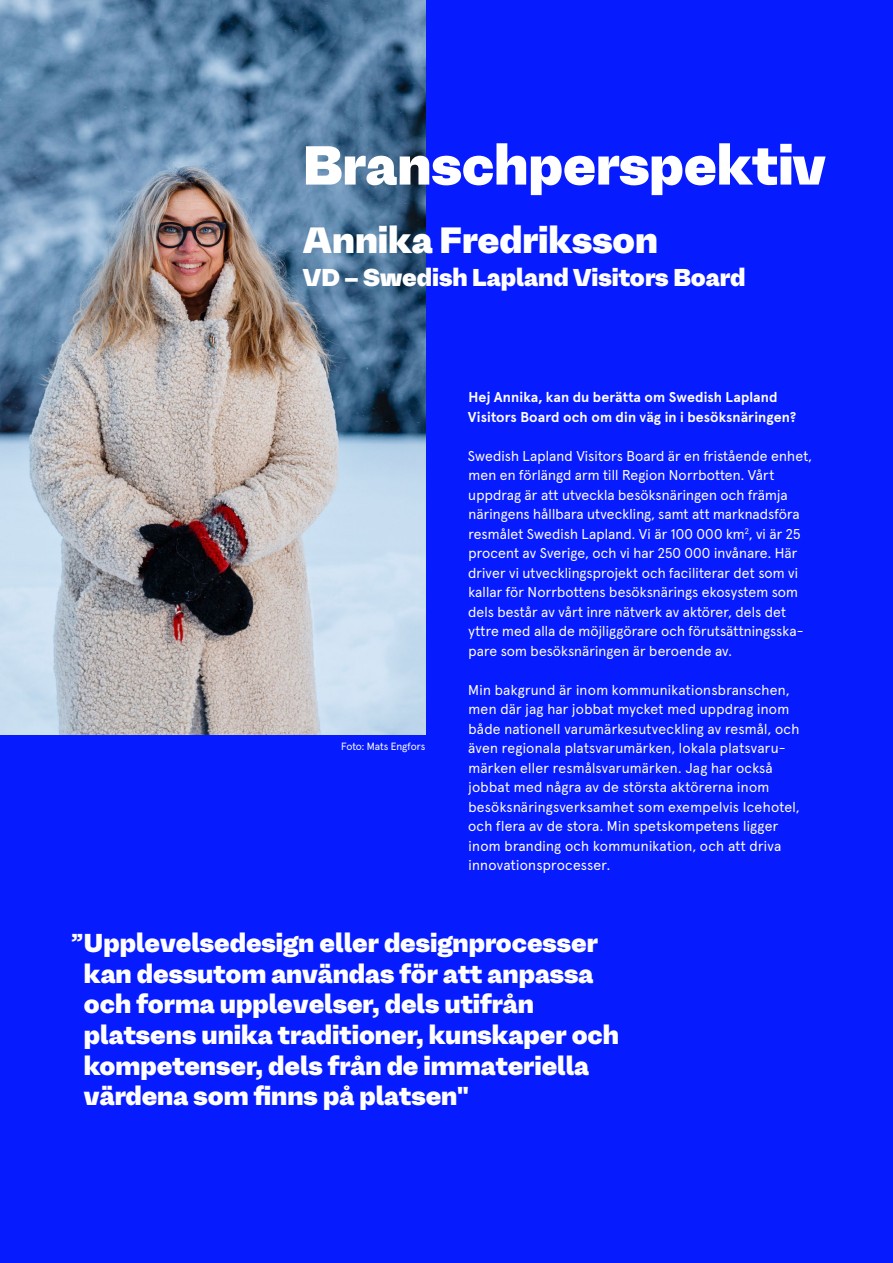
<style>
.page{position:relative;width:893px;height:1263px;background:#071bff}
.page>*{position:absolute;margin:0;border:0;box-sizing:border-box;transform-origin:0 0}
.t1{font:900 54px "Mena Grotesk";color:#fff}
.t2{font:900 36px "Mena Grotesk";color:#fff}
.t3{font:900 25.5px/30.6px "Mena Grotesk";color:#fff}
.t4{font:900 24px "Mena Grotesk";color:#fff}
.t5{font:14.25px/19.5px "Apercu";letter-spacing:.01em;color:#fff}
.t6{font:700 14.25px/19.5px "Apercu";letter-spacing:.005em;color:#fff}
.t7{font:10.5px "Apercu";letter-spacing:-.01em;color:#fff}
</style>
<div class="page">
<img style="left:0;top:0;width:425px;height:735px">
<h1 class="t1" style="left:303px;top:128px;width:524px">Branschperspektiv</h1>
<h2 class="t2" style="left:303px;top:215px;width:357px">Annika Fredriksson</h2>
<h3 class="t4" style="left:303px;top:261px;width:444px">VD – Swedish Lapland Visitors Board</h3>
<p class="t7" style="left:341px;top:738px;width:86px">Foto: Mats Engfors</p>
<p class="t6" style="left:468px;top:386px;width:330px">Hej Annika, kan du berätta om Swedish Lapland<br>Visitors Board och om din väg in i besöksnäringen?</p>
<p class="t5" style="left:468px;top:445px;width:345px">Swedish Lapland Visitors Board är en fristående enhet, men en förlängd arm till Region Norrbotten. Vårt uppdrag är att utveckla besöksnäringen och främja näringens hållbara utveckling, samt att marknadsföra resmålet Swedish Lapland. Vi är 100 000 km<sup>2</sup>, vi är 25 procent av Sverige, och vi har 250 000 invånare. Här driver vi utvecklingsprojekt och faciliterar det som vi kallar för Norrbottens besöksnärings ekosystem som dels består av vårt inre nätverk av aktörer, dels det yttre med alla de möjliggörare och förutsättningsska&shy;pare som besöksnäringen är beroende av.</p>
<p class="t5" style="left:468px;top:679px;width:333px">Min bakgrund är inom kommunikationsbranschen, men där jag har jobbat mycket med uppdrag inom både nationell varumärkesutveckling av resmål, och även regionala platsvarumärken, lokala platsvaru&shy;märken eller resmålsvarumärken. Jag har också jobbat med några av de största aktörerna inom besöksnäringsverksamhet som exempelvis Icehotel, och flera av de stora. Min spetskompetens ligger inom branding och kommunikation, och att driva innovationsprocesser.</p>
<h3 class="t3" style="left:84px;top:928px;width:537px;text-indent:-13px">”Upplevelsedesign eller designprocesser kan dessutom användas för att anpassa och forma upplevelser, dels utifrån platsens unika traditioner, kunskaper och kompetenser, dels från de immateriella värdena som finns på platsen"</h3>
</div>
